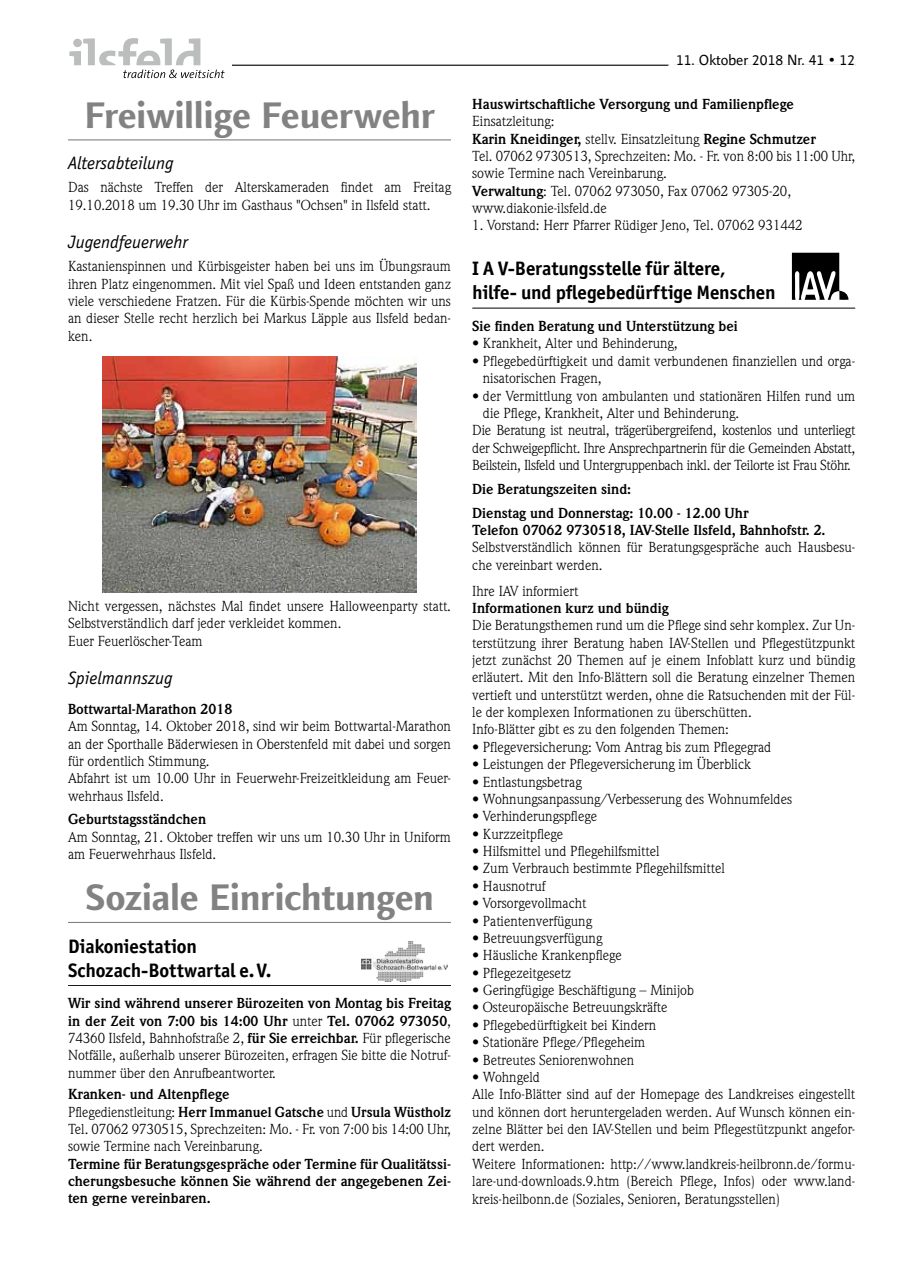
<style>
.page{position:relative;width:902px;height:1280px;background:#fff}
.page>*{position:absolute;margin:0;border:0;box-sizing:border-box;transform-origin:0 0}
.t1{font:700 37.5px "Linotype Finnegan";letter-spacing:-.005em;color:#818281}
.t2{font:700 19.5px/24px "Officina San ITC";letter-spacing:-.005em;color:#000}
.t3{font:18px "Officina San ITC Book Ital OS";color:#000}
.t4{font:15px "Linotype Finnegan";color:#000}
.t5{font:14.25px/17.4px "Weidemann";color:#000}
.t6{font:700 14.25px/17.4px "Weidemann";color:#000;text-align:justify}
.t7{font:14.25px "Weidemann";letter-spacing:-.02em;color:#000}
.s1{font-weight:700}
.s2{color:#fff}
</style>
<div class="page">
<hr style="left:68px;top:139px;width:383px;height:1px;background:#818281">
<img style="left:102px;top:356px;width:314px;height:236px">
<hr style="left:68px;top:922px;width:383px;height:1px;background:#818281">
<hr style="left:68px;top:985px;width:383px;height:1px;background:#000">
<img style="left:361px;top:942px;width:87px;height:39px">
<hr style="left:472px;top:308px;width:383px;height:1px;background:#000">
<svg style="left:791px;top:252px;width:58px;height:48px"></svg>
<hr style="left:232px;top:65px;width:623px;height:1px;background:#000">
<div style="left:668px;top:64px;width:187px;height:5px;background:#fff"></div>
<svg style="left:69px;top:38px;width:155px;height:40px"></svg>
<h1 class="t1" style="left:85px;top:93px;width:352px">Freiwillige Feuerwehr</h1>
<p class="t3" style="left:68px;top:152px;width:107px">Altersabteilung</p>
<p class="t5" style="left:68px;top:179px;width:384px">Das nächste Treffen der Alterskameraden findet am Freitag<br>19.10.2018 um 19.30 Uhr im Gasthaus "Ochsen" in Ilsfeld statt.</p>
<p class="t3" style="left:68px;top:232px;width:121px">Jugendfeuerwehr</p>
<p class="t5" style="left:68px;top:258px;width:384px;text-align:justify">Kastanienspinnen und Kürbisgeister haben bei uns im Übungsraum ihren Platz eingenommen. Mit viel Spaß und Ideen entstanden ganz viele verschiedene Fratzen. Für die Kürbis-Spende möchten wir uns an dieser Stelle recht herzlich bei Markus Läpple aus Ilsfeld bedan&shy;ken.</p>
<p class="t5" style="left:68px;top:597px;width:384px">Nicht vergessen, nächstes Mal findet unsere Halloweenparty statt.<br>Selbstverständlich darf jeder verkleidet kommen.<br>Euer Feuerlöscher-Team</p>
<p class="t3" style="left:68px;top:668px;width:106px">Spielmannszug</p>
<p class="t6" style="left:68px;top:700px;width:166px">Bottwartal-Marathon 2018</p>
<p class="t5" style="left:68px;top:717px;width:384px">Am Sonntag, 14. Oktober 2018, sind wir beim Bottwartal-Marathon an der Sporthalle Bäderwiesen in Oberstenfeld mit dabei und sorgen für ordentlich Stimmung.<br>Abfahrt ist um 10.00 Uhr in Feuerwehr-Freizeitkleidung am Feuer&shy;wehrhaus Ilsfeld.</p>
<p class="t6" style="left:68px;top:811px;width:140px">Geburtstagsständchen</p>
<p class="t5" style="left:68px;top:828px;width:384px">Am Sonntag, 21. Oktober treffen wir uns um 10.30 Uhr in Uniform am Feuerwehrhaus Ilsfeld.</p>
<h1 class="t1" style="left:85px;top:876px;width:350px">Soziale Einrichtungen</h1>
<h2 class="t2" style="left:68px;top:934px;width:205px">Diakoniestation<br>Schozach-Bottwartal e.V.</h2>
<p class="t5" style="left:68px;top:995px;width:384px;text-align:justify"><span class="s1">Wir sind während unserer Bürozeiten von Montag bis Freitag in der Zeit von 7:00 bis 14:00 Uhr</span> unter <span class="s1">Tel. 07062 973050</span>, 74360 Ilsfeld, Bahnhofstraße 2, <span class="s1">für Sie erreichbar.</span> Für pflegerische Notfälle, außerhalb unserer Bürozeiten, erfragen Sie bitte die Notruf&shy;nummer über den Anrufbeantworter.</p>
<p class="t5" style="left:68px;top:1086px;width:384px"><span class="s1">Kranken- und Altenpflege<br></span>Pflegedienstleitung: <span class="s1">Herr Immanuel Gatsche</span> und <span class="s1">Ursula Wüstholz </span>Tel. 07062 9730515, Sprechzeiten: Mo. - Fr. von 7:00 bis 14:00 Uhr, sowie Termine nach Vereinbarung.</p>
<p class="t6" style="left:68px;top:1155px;width:384px">Termine für Beratungsgespräche oder Termine für Qualitätssi&shy;cherungsbesuche können Sie während der angegebenen Zei&shy;ten gerne vereinbaren.</p>
<p class="t4" style="left:668px;top:51px;width:188px"><span class="s2">0</span>11. Oktober 2018 Nr. 41 • 12</p>
<p class="t6" style="left:472px;top:95px;width:323px">Hauswirtschaftliche Versorgung und Familienpflege</p>
<p class="t5" style="left:472px;top:112px;width:384px">Einsatzleitung:<br><span class="s1">Karin Kneidinger,</span> stellv. Einsatzleitung <span class="s1">Regine Schmutzer<br></span>Tel. 07062 9730513, Sprechzeiten: Mo. - Fr. von 8:00 bis 11:00 Uhr, sowie Termine nach Vereinbarung.<br><span class="s1">Verwaltung</span>: Tel. 07062 973050, Fax 07062 97305-20, www.diakonie-ilsfeld.de</p>
<p class="t5" style="left:472px;top:217px;width:332px">1. Vorstand: Herr Pfarrer Rüdiger Jeno, Tel. 07062 931442</p>
<h2 class="t2" style="left:472px;top:256px;width:305px">I A V-Beratungsstelle für ältere,<br>hilfe- und pflegebedürftige Menschen</h2>
<p class="t6" style="left:472px;top:318px;width:267px">Sie finden Beratung und Unterstützung bei</p>
<p class="t5" style="left:472px;top:335px;width:207px">• Krankheit, Alter und Behinderung,</p>
<p class="t5" style="left:483px;top:352px;width:374px;text-indent:-11px">• Pflegebedürftigkeit und damit verbundenen finanziellen und orga&shy;nisatorischen Fragen,</p>
<p class="t5" style="left:472px;top:387px;width:384px">• der Vermittlung von ambulanten und stationären Hilfen rund um</p>
<p class="t5" style="left:483px;top:404px;width:258px">die Pflege, Krankheit, Alter und Behinderung.</p>
<p class="t7" style="left:472px;top:422px;width:384px">Die Beratung ist neutral, trägerübergreifend, kostenlos und unterliegt</p>
<p class="t7" style="left:472px;top:439px;width:384px">der Schweigepflicht. Ihre Ansprechpartnerin für die Gemeinden Abstatt,</p>
<p class="t7" style="left:472px;top:457px;width:380px">Beilstein, Ilsfeld und Untergruppenbach inkl. der Teilorte ist Frau Stöhr.</p>
<p class="t6" style="left:472px;top:477px;width:278px;line-height:23.7px">Die Beratungszeiten sind:<br>Dienstag und Donnerstag: 10.00 - 12.00 Uhr</p>
<p class="t6" style="left:472px;top:521px;width:355px">Telefon 07062 9730518, IAV-Stelle Ilsfeld, Bahnhofstr. 2.</p>
<p class="t5" style="left:472px;top:538px;width:384px">Selbstverständlich können für Beratungsgespräche auch Hausbesu&shy;che vereinbart werden.</p>
<p class="t5" style="left:472px;top:582px;width:107px">Ihre IAV informiert</p>
<p class="t6" style="left:472px;top:599px;width:198px">Informationen kurz und bündig</p>
<p class="t5" style="left:472px;top:616px;width:384px">Die Beratungsthemen rund um die Pflege sind sehr komplex. Zur Un&shy;terstützung ihrer Beratung haben IAV-Stellen und Pflegestützpunkt jetzt zunächst 20 Themen auf je einem Infoblatt kurz und bündig erläutert. Mit den Info-Blättern soll die Beratung einzelner Themen vertieft und unterstützt werden, ohne die Ratsuchenden mit der Fül&shy;le der komplexen Informationen zu überschütten.<br>Info-Blätter gibt es zu den folgenden Themen:</p>
<p class="t5" style="left:472px;top:738px;width:300px">• Pflegeversicherung: Vom Antrag bis zum Pflegegrad</p>
<p class="t5" style="left:472px;top:755px;width:280px">• Leistungen der Pflegeversicherung im Überblick</p>
<p class="t5" style="left:472px;top:773px;width:111px">• Entlastungsbetrag</p>
<p class="t5" style="left:472px;top:790px;width:321px">• Wohnungsanpassung/Verbesserung des Wohnumfeldes</p>
<p class="t5" style="left:472px;top:808px;width:126px">• Verhinderungspflege</p>
<p class="t5" style="left:472px;top:825px;width:92px">• Kurzzeitpflege</p>
<p class="t5" style="left:472px;top:842px;width:189px">• Hilfsmittel und Pflegehilfsmittel</p>
<p class="t5" style="left:472px;top:860px;width:254px">• Zum Verbrauch bestimmte Pflegehilfsmittel</p>
<p class="t5" style="left:472px;top:877px;width:75px">• Hausnotruf</p>
<p class="t5" style="left:472px;top:894px;width:116px">• Vorsorgevollmacht</p>
<p class="t5" style="left:472px;top:912px;width:121px">• Patientenverfügung</p>
<p class="t5" style="left:472px;top:929px;width:132px">• Betreuungsverfügung</p>
<p class="t5" style="left:472px;top:947px;width:151px">• Häusliche Krankenpflege</p>
<p class="t5" style="left:472px;top:964px;width:100px">• Pflegezeitgesetz</p>
<p class="t5" style="left:472px;top:981px;width:223px">• Geringfügige Beschäftigung – Minijob</p>
<p class="t5" style="left:472px;top:999px;width:197px">• Osteuropäische Betreuungskräfte</p>
<p class="t5" style="left:472px;top:1016px;width:185px">• Pflegebedürftigkeit bei Kindern</p>
<p class="t5" style="left:472px;top:1033px;width:174px">• Stationäre Pflege/Pflegeheim</p>
<p class="t5" style="left:472px;top:1051px;width:163px">• Betreutes Seniorenwohnen</p>
<p class="t5" style="left:472px;top:1068px;width:384px">• Wohngeld<br>Alle Info-Blätter sind auf der Homepage des Landkreises eingestellt und können dort heruntergeladen werden. Auf Wunsch können ein&shy;zelne Blätter bei den IAV-Stellen und beim Pflegestützpunkt angefor&shy;dert werden.<br>Weitere Informationen: http://www.landkreis-heilbronn.de/formu&shy;lare-und-downloads.9.htm (Bereich Pflege, Infos) oder www.land&shy;kreis-heilbonn.de (Soziales, Senioren, Beratungsstellen)</p>
</div>
